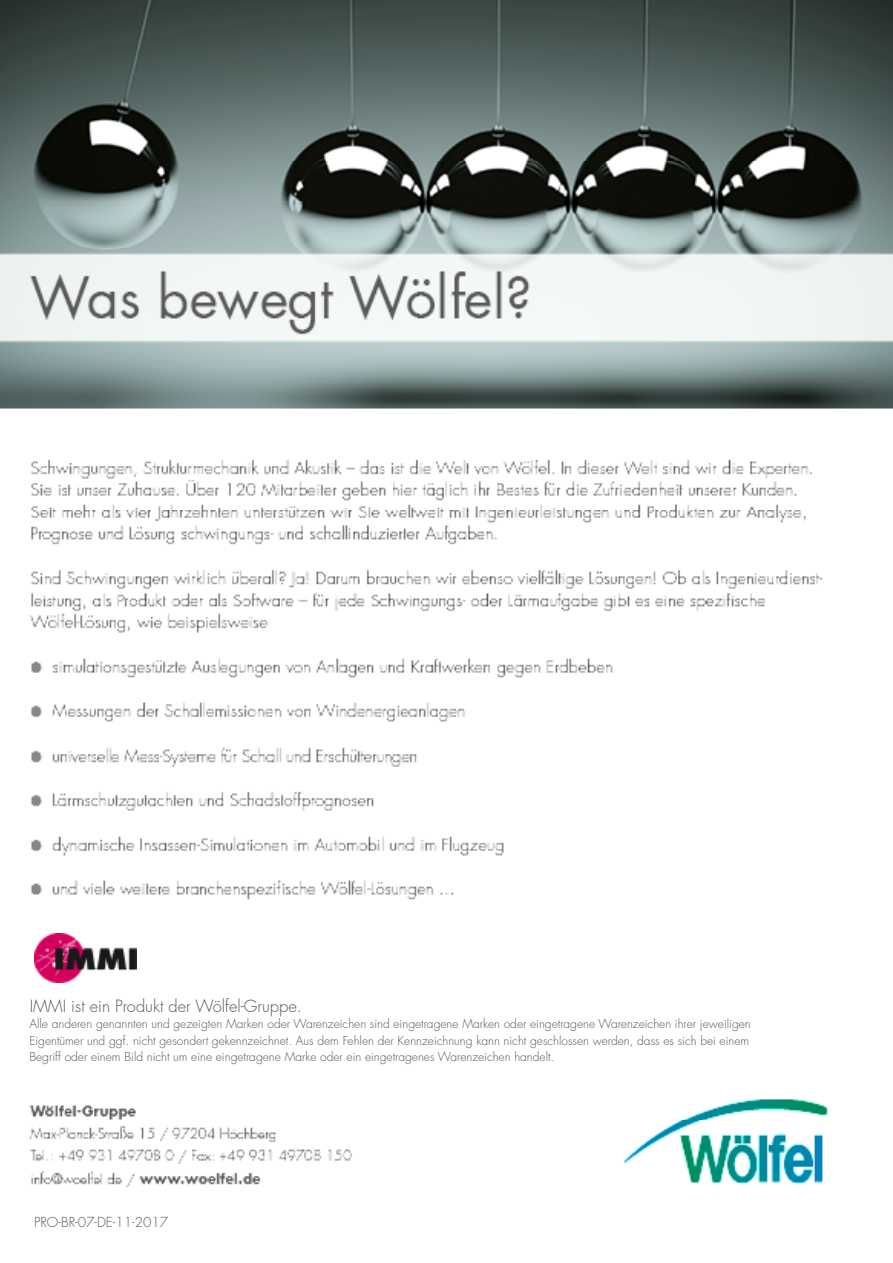
<style>
.page{position:relative;width:893px;height:1263px;background:#fff}
.page>*{position:absolute;margin:0;border:0;box-sizing:border-box;transform-origin:0 0}
.t1{font:300 16.5px "Futura LT Pro";color:#575756}
.t2{font:300 13.5px "Futura LT Pro";color:#575756}
.t3{font:300 12px/16.5px "Futura LT Pro";color:#575756}
</style>
<div class="page">
<img style="left:0;top:0;width:893px;height:1188px">
<img style="left:35px;top:933px;width:101px;height:50px">
<h1 class="t1" style="left:30px;top:995px;width:274px">IMMI ist ein Produkt der Wölfel-Gruppe.</h1>
<p class="t3" style="left:29px;top:1016px;width:723px">Alle anderen genannten und gezeigten Marken oder Warenzeichen sind eingetragene Marken oder eingetragene Warenzeichen ihrer jeweiligen<br>Eigentümer und ggf. nicht gesondert gekennzeichnet. Aus dem Fehlen der Kennzeichnung kann nicht geschlossen werden, dass es sich bei einem<br>Begriff oder einem Bild nicht um eine eingetragene Marke oder ein eingetragenes Warenzeichen handelt.</p>
<p class="t2" style="left:34px;top:1213px;width:136px">PRO-BR-07-DE-11-2017</p>
</div>
